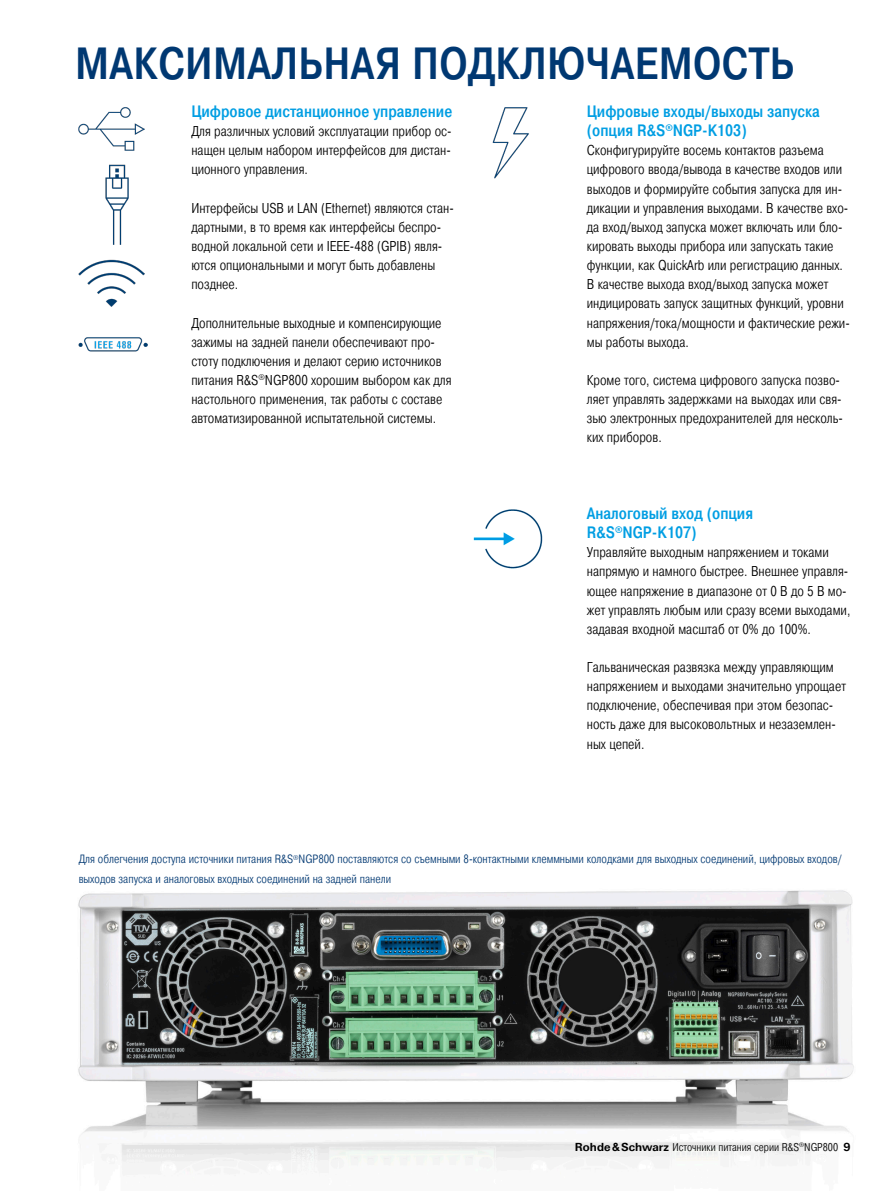
<style>
.page{position:relative;width:893px;height:1191px;background:#fff}
.page>*{position:absolute;margin:0;border:0;box-sizing:border-box;transform-origin:0 0}
.Seiten_Headline_30Pt{font:500 45px "Pragmatica Cond";letter-spacing:.01em;color:#003872}
.Absatzfett_cyan{font:500 16.5px/19.2px "Pragmatica Cond";color:#009ee3}
.Haupttext_ohne_Absta{font:300 14.25px/19.2px "Pragmatica Cond";color:#000}
.Haupttext{font:300 14.25px/19.2px "Pragmatica Cond";color:#000}
.Bildunterschrift{font:300 12px/19.2px "Pragmatica Cond";color:#003872}
.t1{font:300 11.25px "Pragmatica Cond";color:#000}
.s1{font-family:"Linotype Univers 630";font-weight:700}
</style>
<div class="page">
<img style="left:78px;top:890px;width:776px;height:286px">
<img style="left:473px;top:509px;width:70px;height:60px">
<img style="left:78px;top:107px;width:67px;height:44px">
<img style="left:105px;top:164px;width:24px;height:81px">
<img style="left:78px;top:259px;width:66px;height:48px">
<img style="left:492px;top:107px;width:37px;height:72px">
<img style="left:78px;top:337px;width:69px;height:15px">
<p class="Seiten_Headline_30Pt" style="left:75px;top:37px;width:721px">МАКСИМАЛЬНАЯ ПОДКЛЮЧАЕМОСТЬ</p>
<p class="Absatzfett_cyan" style="left:587px;top:102px;width:235px">Цифровые входы/выходы запуска (опция R&amp;S<sup>®</sup>NGP-K103)</p>
<p class="Haupttext_ohne_Absta" style="left:587px;top:141px;width:265px">Сконфигурируйте восемь контактов разъема цифрового ввода/вывода в качестве входов или выходов и формируйте события запуска для ин&shy;дикации и управления выходами. В качестве вхо&shy;да вход/выход запуска может включать или бло&shy;кировать выходы прибора или запускать такие функции, как QuickArb или регистрацию данных.<br>В качестве выхода вход/выход запуска может индицировать запуск защитных функций, уровни напряжения/тока/мощности и фактические режи&shy;мы работы выхода.</p>
<p class="Haupttext" style="left:587px;top:370px;width:258px">Кроме того, система цифрового запуска позво&shy;ляет управлять задержками на выходах или свя&shy;зью электронных предохранителей для несколь&shy;ких приборов.</p>
<p class="Absatzfett_cyan" style="left:191px;top:102px;width:262px">Цифровое дистанционное управление</p>
<p class="Haupttext_ohne_Absta" style="left:191px;top:122px;width:262px;text-align:justify">Для различных условий эксплуатации прибор ос&shy;нащен целым набором интерфейсов для дистан&shy;ционного управления.</p>
<p class="Haupttext" style="left:191px;top:198px;width:264px">Интерфейсы USB и LAN (Ethernet) являются стан&shy;дартными, в то время как интерфейсы беспро&shy;водной локальной сети и IEEE-488 (GPIB) явля&shy;ются опциональными и могут быть добавлены позднее.</p>
<p class="Haupttext" style="left:191px;top:313px;width:262px">Дополнительные выходные и компенсирующие зажимы на задней панели обеспечивают про&shy;стоту подключения и делают серию источников питания R&amp;S<sup>®</sup>NGP800 хорошим выбором как для настольного применения, так работы с составе автоматизированной испытательной системы.</p>
<p class="Absatzfett_cyan" style="left:587px;top:504px;width:168px">Аналоговый вход (опция<br>R&amp;S<sup>®</sup>NGP-K107)</p>
<p class="Haupttext_ohne_Absta" style="left:587px;top:543px;width:265px">Управляйте выходным напряжением и токами напрямую и намного быстрее. Внешнее управля&shy;ющее напряжение в диапазоне от 0 В до 5 В мо&shy;жет управлять любым или сразу всеми выходами, задавая входной масштаб от 0% до 100%.</p>
<p class="Haupttext" style="left:587px;top:658px;width:261px">Гальваническая развязка между управляющим напряжением и выходами значительно упрощает подключение, обеспечивая при этом безопас&shy;ность даже для высоковольтных и незаземлен&shy;ных цепей.</p>
<p class="Bildunterschrift" style="left:79px;top:850px;width:764px">Для облегчения доступа источники питания R&amp;S<sup>®</sup>NGP800 поставляются со съемными 8-контактными клеммными колодками для выходных соединений, цифровых входов/ выходов запуска и аналоговых входных соединений на задней панели</p>
<p class="t1" style="left:575px;top:1140px;width:277px"><span class="s1">Rohde&amp;Schwarz</span> Источники питания серии R&amp;S<sup>®</sup>NGP800 <span class="s1">9</span></p>
</div>
